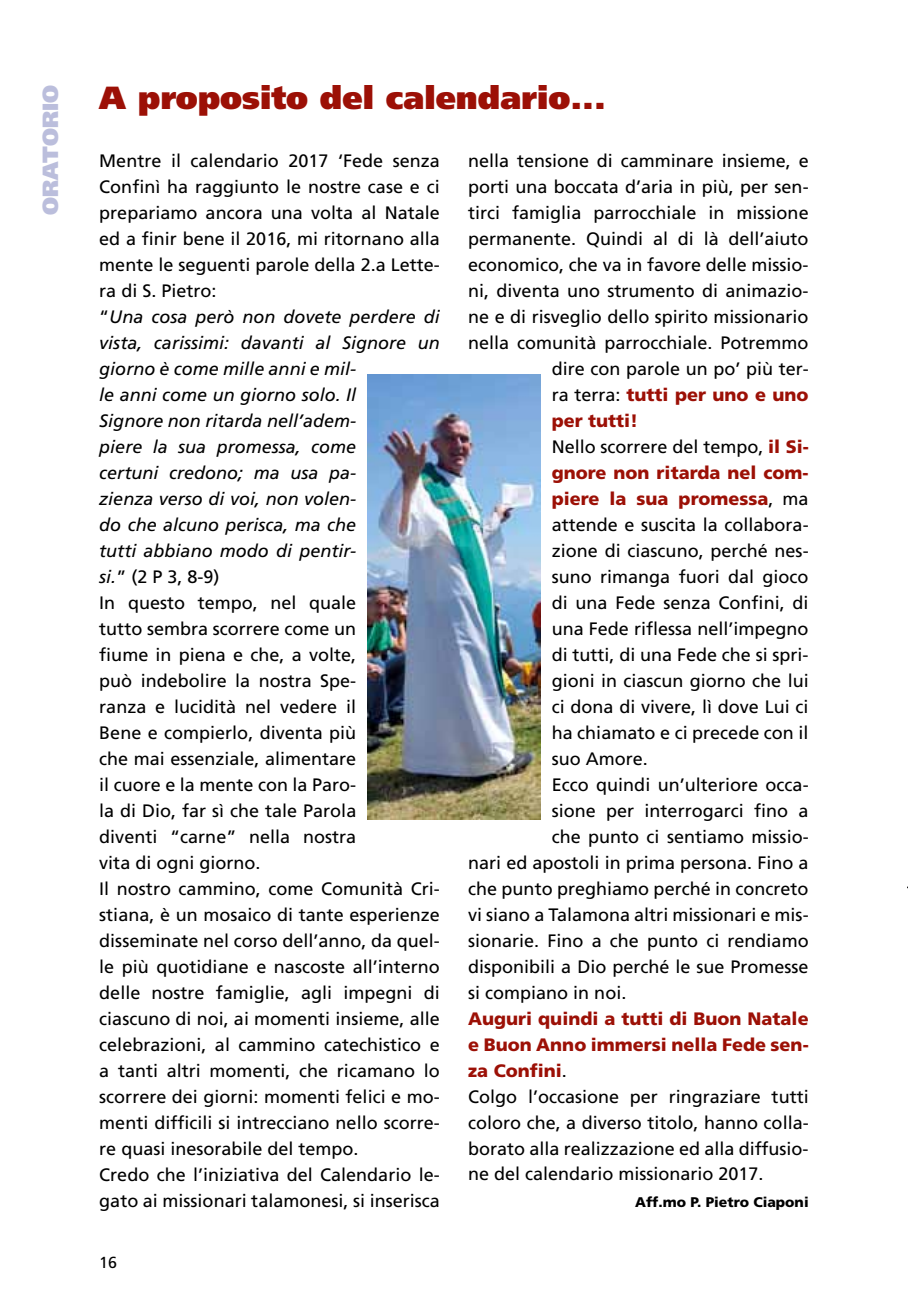
<style>
.page{position:relative;width:908px;height:1304px;background:#fff}
.page>*{position:absolute;margin:0;border:0;box-sizing:border-box;transform-origin:0 0}
.t1{font:900 32px "Frutiger";color:#9c1006}
.t2{font:900 22px "Frutiger";color:#bbbedc}
.t3{font:18px/26px "Frutiger";color:#000}
.t4{font:900 18px "Frutiger";color:#9c1006}
.t5{font:16px "Frutiger";color:#000}
.t6{font:900 14px "Frutiger";color:#000}
.s1{font-style:italic}
.s2{font-weight:400;color:#000}
.s3{font-weight:900;color:#9c1006}
</style>
<div class="page">
<img style="left:367px;top:374px;width:173px;height:445px">
<p class="t2" style="left:37px;top:215px;width:131px;rotate:-90deg">oratorio</p>
<h1 class="t1" style="left:99px;top:79px;width:508px">A proposito del calendario...</h1>
<p class="t3" style="left:99px;top:148px;width:342px">Mentre il calendario 2017 ‘Fede senza Confinì ha raggiunto le nostre case e ci prepariamo ancora una volta al Natale ed a finir bene il 2016, mi ritornano alla mente le seguenti parole della 2.a Lette&shy;ra di S. Pietro:<br>“<span class="s1">Una cosa però non dovete perdere di vista, carissimi: davanti al Signore un giorno è come mille anni e mil-<br>le anni come un giorno solo. Il<br>Signore non ritarda nell’adem-<br>piere la sua promessa, come<br>certuni credono; ma usa pa-<br>zienza verso di voi, non volen-<br>do che alcuno perisca, ma che<br>tutti abbiano modo di pentir-<br>si.</span>” (2 P 3, 8-9)<br>I n questo tempo, nel quale<br>tutto sembra scorrere come un<br>fiume in piena e che, a volte,<br>può indebolire la nostra Spe-<br>ranza e lucidità nel vedere il<br>Bene e compierlo, diventa più<br>che mai essenziale, alimentare<br>il cuore e la mente con la Paro-<br>la di Dio, far sì che tale Parola<br>diventi “carne” nella nostra<br>vita di ogni giorno.<br>I l nostro cammino, come Comunità Cri&shy;stiana, è un mosaico di tante esperienze disseminate nel corso dell’anno, da quel&shy;le più quotidiane e nascoste all’interno delle nostre famiglie, agli impegni di ciascuno di noi, ai momenti insieme, alle celebrazioni, al cammino catechistico e a tanti altri momenti, che ricamano lo scorrere dei giorni: momenti felici e mo&shy;menti difficili si intrecciano nello scorre&shy;re quasi inesorabile del tempo.<br>Credo che l’iniziativa del Calendario le&shy;gato ai missionari talamonesi, si inserisca</p>
<p class="t3" style="left:468px;top:147px;width:342px">nella tensione di camminare insieme, e</p>
<p class="t3" style="left:468px;top:173px;width:342px">porti una boccata d’aria in più, per sen-</p>
<p class="t3" style="left:468px;top:199px;width:342px">tirci famiglia parrocchiale in missione</p>
<p class="t3" style="left:468px;top:225px;width:342px">permanente. Quindi al di là dell’aiuto</p>
<p class="t3" style="left:468px;top:251px;width:342px">economico, che va in favore delle missio-</p>
<p class="t3" style="left:468px;top:277px;width:342px">ni, diventa uno strumento di animazio-</p>
<p class="t3" style="left:468px;top:303px;width:342px">ne e di risveglio dello spirito missionario</p>
<p class="t3" style="left:468px;top:329px;width:342px">nella comunità parrocchiale. Potremmo</p>
<p class="t3" style="left:551px;top:355px;width:258px">dire con parole un po’ più ter-</p>
<p class="t4" style="left:551px;top:384px;width:258px"><span class="s2">ra terra:</span> tutti per uno e uno</p>
<p class="t4" style="left:551px;top:409px;width:88px">per tutti!</p>
<p class="t3" style="left:551px;top:433px;width:258px">Nello scorrere del tempo, <span class="s3">il Si-</span></p>
<p class="t4" style="left:551px;top:461px;width:258px">gnore non ritarda nel com-</p>
<p class="t4" style="left:551px;top:487px;width:258px">piere la sua promessa<span class="s2">, ma</span></p>
<p class="t3" style="left:551px;top:511px;width:258px">attende e suscita la collabora-</p>
<p class="t3" style="left:551px;top:537px;width:258px">zione di ciascuno, perché nes-</p>
<p class="t3" style="left:551px;top:563px;width:258px">suno rimanga fuori dal gioco</p>
<p class="t3" style="left:551px;top:589px;width:258px">di una Fede senza Confini, di</p>
<p class="t3" style="left:551px;top:615px;width:258px">una Fede riflessa nell’impegno</p>
<p class="t3" style="left:551px;top:641px;width:258px">di tutti, di una Fede che si spri-</p>
<p class="t3" style="left:551px;top:667px;width:258px">gioni in ciascun giorno che lui</p>
<p class="t3" style="left:551px;top:693px;width:258px">ci dona di vivere, lì dove Lui ci</p>
<p class="t3" style="left:551px;top:719px;width:258px">ha chiamato e ci precede con il</p>
<p class="t3" style="left:551px;top:745px;width:98px">suo Amore.</p>
<p class="t3" style="left:551px;top:771px;width:258px">Ecco quindi un’ulteriore occa-</p>
<p class="t3" style="left:551px;top:797px;width:258px">sione per interrogarci fino a</p>
<p class="t3" style="left:551px;top:823px;width:258px">che punto ci sentiamo missio-</p>
<p class="t3" style="left:468px;top:849px;width:342px">nari ed apostoli in prima persona. Fino a</p>
<p class="t3" style="left:468px;top:875px;width:342px">che punto preghiamo perché in concreto</p>
<p class="t3" style="left:468px;top:901px;width:342px">vi siano a Talamona altri missionari e mis-</p>
<p class="t3" style="left:468px;top:927px;width:342px">sionarie. Fino a che punto ci rendiamo</p>
<p class="t3" style="left:468px;top:953px;width:342px">disponibili a Dio perché le sue Promesse</p>
<p class="t3" style="left:468px;top:979px;width:160px">si compiano in noi.</p>
<p class="t3" style="left:468px;top:1005px;width:342px"><span class="s3">Auguri quindi a tutti di Buon Natale e Buon Anno immersi nella Fede sen&shy;za Confini</span>.<br>Colgo l’occasione per ringraziare tutti coloro che, a diverso titolo, hanno colla&shy;borato alla realizzazione ed alla diffusio&shy;ne del calendario missionario 2017.</p>
<p class="t6" style="left:635px;top:1194px;width:175px">Aff.mo P. Pietro Ciaponi</p>
<p class="t5" style="left:99px;top:1253px;width:19px">16</p>
</div>
